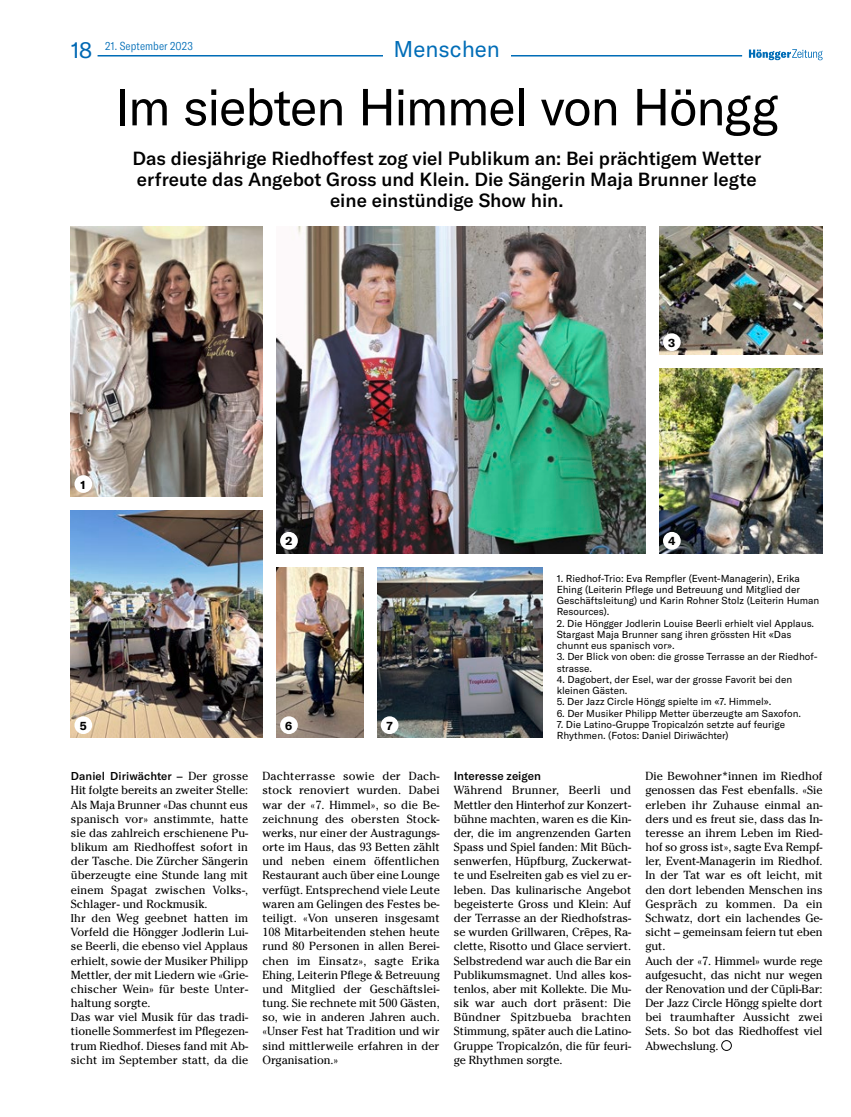
<style>
.page{position:relative;width:851px;height:1117px;background:#fff}
.page>*{position:absolute;margin:0;border:0;box-sizing:border-box;transform-origin:0 0}
.t1{font:51.25px "GT America";letter-spacing:-.03em;color:#000}
.t2{font:22.5px "GT America";color:#006db7}
.t3{font:22.5px "GT America";color:#0068b3}
.t4{font:500 18.75px/21.2px "GT America";color:#000;text-align:center}
.t5{font:11.75px/14.1px "Cheltenham Std";color:#000}
.t6{font:500 11.75px "GT America";color:#000}
.t7{font:700 11.75px "GT America";color:#000}
.t8{font:300 condensed 11.38px "GT America";letter-spacing:.01em;color:#006db7}
.t9{font:500 11.25px "GT America";letter-spacing:.01em;color:#000}
.t10{font:10px/11.2px "GT America";color:#000}
.s1{font-family:"Cheltenham Std";font-weight:400;font-size:11.75px}
.s2{font-size:11.25px}
</style>
<div class="page">
<hr style="left:97px;top:55px;width:645px;height:1px;background:#006db7">
<svg style="left:748px;top:49px;width:74px;height:11px"></svg>
<div style="left:383px;top:39px;width:127px;height:29px;background:#fff"></div>
<div style="left:721px;top:1039px;width:10px;height:11px;border:1px solid #000;border-radius:50%"></div>
<img style="left:659px;top:227px;width:163px;height:127px">
<img style="left:659px;top:369px;width:163px;height:184px">
<img style="left:71px;top:510px;width:191px;height:227px">
<img style="left:276px;top:227px;width:369px;height:326px">
<img style="left:377px;top:567px;width:165px;height:170px">
<img style="left:276px;top:567px;width:87px;height:170px">
<img style="left:71px;top:227px;width:191px;height:269px">
<div style="left:74px;top:475px;width:18px;height:18px;background:#fff;border-radius:50%"></div>
<div style="left:74px;top:716px;width:18px;height:17px;background:#fff;border-radius:50%"></div>
<div style="left:280px;top:716px;width:18px;height:17px;background:#fff;border-radius:50%"></div>
<div style="left:381px;top:716px;width:17px;height:17px;background:#fff;border-radius:50%"></div>
<div style="left:280px;top:532px;width:18px;height:17px;background:#fff;border-radius:50%"></div>
<div style="left:663px;top:333px;width:17px;height:18px;background:#fff;border-radius:50%"></div>
<div style="left:663px;top:532px;width:17px;height:17px;background:#fff;border-radius:50%"></div>
<h2 class="t3" style="left:71px;top:37px;width:23px">18</h2>
<h2 class="t2" style="left:393px;top:36px;width:108px">Menschen</h2>
<p class="t8" style="left:105px;top:39px;width:89px">21. September 2023</p>
<h1 class="t1" style="left:115px;top:77px;width:665px">Im siebten Himmel von Höngg</h1>
<h3 class="t4" style="left:132px;top:147px;width:630px">Das diesjährige Riedhoffest zog viel Publikum an: Bei prächtigem Wetter erfreute das Angebot Gross und Klein. Die Sängerin Maja Brunner legte eine einstündige Show hin.</h3>
<p class="t7" style="left:81px;top:477px;width:7px">1</p>
<p class="t7" style="left:285px;top:533px;width:8px">2</p>
<p class="t7" style="left:80px;top:718px;width:8px">5</p>
<p class="t7" style="left:285px;top:718px;width:9px">6</p>
<p class="t7" style="left:386px;top:718px;width:8px">7</p>
<p class="t7" style="left:668px;top:335px;width:9px">3</p>
<p class="t7" style="left:668px;top:533px;width:9px">4</p>
<p class="t10" style="left:556px;top:572px;width:264px">1. Riedhof-Trio: Eva Rempfler (Event-Managerin), Erika Ehing (Leiterin Pflege und Betreuung und Mitglied der Geschäftsleitung) und Karin Rohner Stolz (Leiterin Human Resources).</p>
<p class="t10" style="left:556px;top:617px;width:259px">2. Die Höngger Jodlerin Louise Beerli erhielt viel Applaus.<br>Stargast Maja Brunner sang ihren grössten Hit «Das chunnt eus spanisch vor».</p>
<p class="t10" style="left:556px;top:651px;width:262px">3. Der Blick von oben: die grosse Terrasse an der Riedhof&shy;strasse.</p>
<p class="t10" style="left:556px;top:673px;width:237px">4. Dagobert, der Esel, war der grosse Favorit bei den kleinen Gästen.</p>
<p class="t10" style="left:556px;top:696px;width:216px">5. Der Jazz Circle Höngg spielte im «7. Himmel».</p>
<p class="t10" style="left:556px;top:707px;width:246px">6. Der Musiker Philipp Metter überzeugte am Saxofon.</p>
<p class="t10" style="left:556px;top:718px;width:230px">7. Die Latino-Gruppe Tropicalzón setzte auf feurige<br>Rhythmen. (Fotos: Daniel Diriwächter)</p>
<p class="t9" style="left:71px;top:769px;width:179px">Daniel Diriwächter <span class="s1">– Der grosse</span></p>
<p class="t5" style="left:71px;top:783px;width:179px">Hit folgte bereits an zweiter Stelle:<br>Als Maja Brunner «Das chunnt eus spanisch vor» anstimmte, hatte sie das zahlreich erschienene Pu&shy;blikum am Riedhoffest sofort in der Tasche. Die Zürcher Sängerin überzeugte eine Stunde lang mit einem Spagat zwischen Volks-,<br>Schlager- und Rockmusik.<br><span class="s2">Ihr den</span> Weg geebnet hatten im<br>Vorfeld die Höngger Jodlerin Lui&shy;se Beerli, die ebenso viel Applaus erhielt, sowie der Musiker Philipp<br>Mettler, der mit Liedern wie «Grie&shy;chischer Wein» für beste Unter&shy;haltung sorgte.<br>Das war viel Musik für das tradi&shy;tionelle Sommerfest im Pflegezen&shy;trum Riedhof. Dieses fand mit Ab&shy;sicht im September statt, da die</p>
<p class="t5" style="left:262px;top:768px;width:179px;text-align:justify">Dachterrasse sowie der Dach&shy;stock renoviert wurden. Dabei war der «7. Himmel», so die Be&shy;zeichnung des obersten Stock&shy;werks, nur einer der Austragungs&shy;orte im Haus, das 93 Betten zählt und neben einem öffentlichen Restaurant auch über eine Lounge verfügt. Entsprechend viele Leute waren am Gelingen des Festes be&shy;teiligt. «Von unseren insgesamt 108 Mitarbeitenden stehen heute rund 80 Personen in allen Berei&shy;chen im Einsatz», sagte Erika Ehing, Leiterin Pflege &amp; Betreuung und Mitglied der Geschäftslei&shy;tung. Sie rechnete mit 500 Gästen, so, wie in anderen Jahren auch. «Unser Fest hat Tradition und wir sind mittlerweile erfahren in der Organisation.»</p>
<p class="t6" style="left:454px;top:768px;width:88px">Interesse zeigen</p>
<p class="t5" style="left:454px;top:783px;width:179px;text-align:justify">Während Brunner, Beerli und Mettler den Hinterhof zur Konzert&shy;bühne machten, waren es die Kin&shy;der, die im angrenzenden Garten Spass und Spiel fanden: Mit Büch&shy;senwerfen, Hüpfburg, Zuckerwat&shy;te und Eselreiten gab es viel zu er&shy;leben. Das kulinarische Angebot begeisterte Gross und Klein: Auf der Terrasse an der Riedhofstras&shy;se wurden Grillwaren, Crêpes, Ra&shy;clette, Risotto und Glace serviert.<br>Selbstredend war auch die Bar ein Publikumsmagnet. Und alles kos&shy;tenlos, aber mit Kollekte. Die Mu&shy;sik war auch dort präsent: Die Bündner Spitzbueba brachten Stimmung, später auch die Latino-Gruppe Tropicalzón, die für feuri&shy;ge Rhythmen sorgte.</p>
<p class="t5" style="left:645px;top:768px;width:179px">Die Bewohner*innen im Riedhof genossen das Fest ebenfalls. «Sie erleben ihr Zuhause einmal an&shy;ders und es freut sie, dass das In&shy;teresse an ihrem Leben im Ried&shy;hof so gross ist», sagte Eva Rempf&shy;ler, Event-Managerin im Riedhof.<br>In der Tat war es oft leicht, mit den dort lebenden Menschen ins<br>Gespräch zu kommen. Da ein<br>Schwatz, dort ein lachendes Ge&shy;sicht – gemeinsam feiern tut eben gut.<br>Auch der «7. Himmel» wurde rege aufgesucht, das nicht nur wegen der Renovation und der Cüpli-Bar:<br>Der Jazz Circle Höngg spielte dort bei traumhafter Aussicht zwei<br>Sets. So bot das Riedhoffest viel<br>Abwechslung.</p>
</div>
